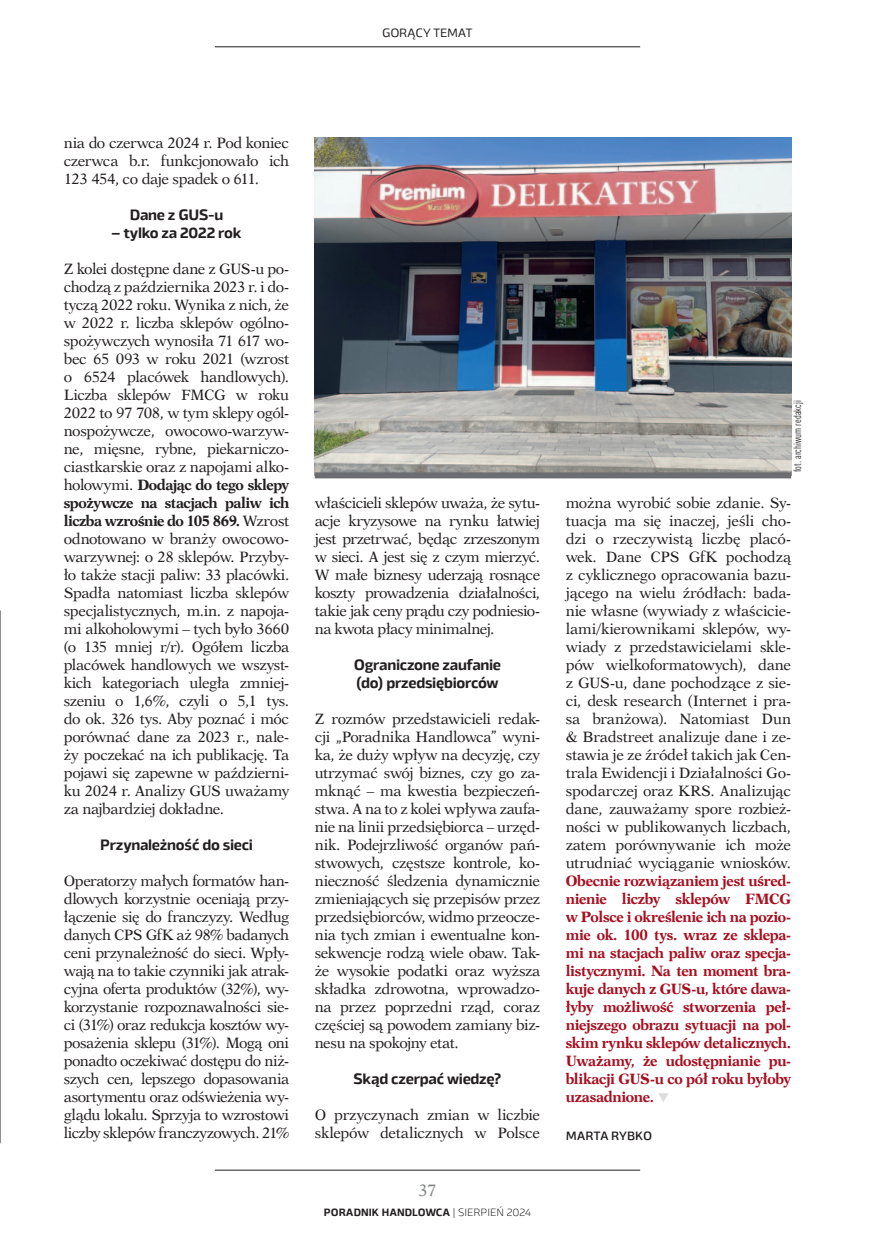
<style>
.page{position:relative;width:872px;height:1234px;background:#fff}
.page>*{position:absolute;margin:0;border:0;box-sizing:border-box;transform-origin:0 0}
.t1{font:16.5px "Dutch 823 EU";color:#808285}
.t2{font:15px/18px "Dutch 823 EU";letter-spacing:-.03em;color:#231f20;text-align:justify}
.t3{font:700 15px/18px "Dutch 823 EU";letter-spacing:-.02em;color:#a61021;text-align:justify}
.t4{font:700 15px/18px "Byker";letter-spacing:-.02em;color:#231f20}
.t5{font:12px "Byker";letter-spacing:-.02em;color:#231f20}
.t6{font:500 12px "Byker";color:#231f20}
.t7{font:700 10.5px "Byker";color:#231f20}
.t8{font:condensed 10.5px "DIN Pro Pl";letter-spacing:.01em;color:#231f20}
.s1{font-weight:700}
.s2{font-weight:300}
.s3{color:#dcdddf}
</style>
<div class="page">
<hr style="left:215px;top:1169px;width:425px;height:1px;background:#231f20">
<hr style="left:215px;top:46px;width:425px;height:1px;background:#231f20">
<svg style="left:0;top:610px;width:1px;height:533px"></svg>
<img style="left:315px;top:137px;width:476px;height:335px">
<div style="left:315px;top:472px;width:476px;height:6px;background:#6c6d70"></div>
<p class="t5" style="left:382px;top:23px;width:92px">GORĄCY TEMAT</p>
<p class="t2" style="left:64px;top:133px;width:227px">nia do czerwca 2024 r. Pod koniec czerwca b.r. funkcjonowało ich 123 454, co daje spadek o 611.</p>
<p class="t4" style="left:130px;top:204px;width:95px">Dane z GUS-u</p>
<p class="t4" style="left:112px;top:222px;width:131px">– tylko za 2022 rok</p>
<p class="t2" style="left:64px;top:259px;width:227px">Z kolei dostępne dane z GUS-u po&shy;chodzą z października 2023 r. i do&shy;tyczą 2022 roku. Wynika z nich, że w 2022 r. liczba sklepów ogólno&shy;spożywczych wynosiła 71 617 wo&shy;bec 65 093 w roku 2021 (wzrost o 6524 placówek handlowych).<br>Liczba sklepów FMCG w roku 2022 to 97 708, w tym sklepy ogól&shy;nospożywcze, owocowo-warzyw&shy;ne, mięsne, rybne, piekarniczo&shy;ciastkarskie oraz z napojami alko&shy;holowymi. <span class="s1">Dodając do tego sklepy spożywcze na stacjach paliw ich liczba wzrośnie do 105 869.</span> Wzrost odnotowano w branży owocowo&shy;warzywnej: o 28 sklepów. Przyby&shy;ło także stacji paliw: 33 placówki.<br>Spadła natomiast liczba sklepów specjalistycznych, m.in. z napoja&shy;mi alkoholowymi – tych było 3660 (o 135 mniej r/r). Ogółem liczba placówek handlowych we wszyst&shy;kich kategoriach uległa zmniej&shy;szeniu o 1,6%, czyli o 5,1 tys. do ok. 326 tys. Aby poznać i móc porównać dane za 2023 r., nale&shy;ży poczekać na ich publikację. Ta pojawi się zapewne w październi&shy;ku 2024 r. Analizy GUS uważamy za najbardziej dokładne.</p>
<p class="t4" style="left:100px;top:834px;width:154px">Przynależność do sieci</p>
<p class="t2" style="left:64px;top:871px;width:227px">Operatorzy małych formatów han&shy;dlowych korzystnie oceniają przy&shy;łączenie się do franczyzy. Według danych CPS GfK aż 98% badanych ceni przynależność do sieci. Wpły&shy;wają na to takie czynniki jak atrak&shy;cyjna oferta produktów (32%), wy&shy;korzystanie rozpoznawalności sie&shy;ci (31%) oraz redukcja kosztów wy&shy;posażenia sklepu (31%). Mogą oni ponadto oczekiwać dostępu do niż&shy;szych cen, lepszego dopasowania asortymentu oraz odświeżenia wy&shy;glądu lokalu. Sprzyja to wzrostowi liczby sklepów franczyzowych. 21%</p>
<p class="t2" style="left:315px;top:493px;width:227px">właścicieli sklepów uważa, że sytu&shy;acje kryzysowe na rynku łatwiej jest przetrwać, będąc zrzeszonym w sieci. A jest się z czym mierzyć.<br>W małe biznesy uderzają rosnące koszty prowadzenia działalności, takie jak ceny prądu czy podniesio&shy;na kwota płacy minimalnej.</p>
<p class="t4" style="left:354px;top:654px;width:149px">Ograniczone zaufanie (do) przedsiębiorców</p>
<p class="t2" style="left:315px;top:709px;width:227px">Z rozmów przedstawicieli redak&shy;cji „Poradnika Handlowca” wyni&shy;ka, że duży wpływ na decyzję, czy utrzymać swój biznes, czy go za&shy;mknąć – ma kwestia bezpieczeń&shy;stwa. A na to z kolei wpływa zaufa&shy;nie na linii przedsiębiorca – urzęd&shy;nik. Podejrzliwość organów pań&shy;stwowych, częstsze kontrole, ko&shy;nieczność śledzenia dynamicznie zmieniających się przepisów przez przedsiębiorców, widmo przeocze&shy;nia tych zmian i ewentualne kon&shy;sekwencje rodzą wiele obaw. Tak&shy;że wysokie podatki oraz wyższa składka zdrowotna, wprowadzo&shy;na przez poprzedni rząd, coraz częściej są powodem zamiany biz&shy;nesu na spokojny etat.</p>
<p class="t4" style="left:353px;top:1068px;width:149px">Skąd czerpać wiedzę?</p>
<p class="t2" style="left:315px;top:1105px;width:227px">O przyczynach zmian w liczbie sklepów detalicznych w Polsce</p>
<p class="t1" style="left:418px;top:1179px;width:20px">37</p>
<p class="t7" style="left:324px;top:1203px;width:209px">PORADNIK HANDLOWCA <span class="s2">| SIERPIEŃ 2024</span></p>
<p class="t8" style="left:791px;top:472px;width:74px;rotate:-90deg">fot. archiwum redakcji</p>
<p class="t2" style="left:566px;top:493px;width:227px">można wyrobić sobie zdanie. Sy&shy;tuacja ma się inaczej, jeśli cho&shy;dzi o rzeczywistą liczbę placó&shy;wek. Dane CPS GfK pochodzą z cyklicznego opracowania bazu&shy;jącego na wielu źródłach: bada&shy;nie własne (wywiady z właścicie&shy;lami/kierownikami sklepów, wy&shy;wiady z przedstawicielami skle&shy;pów wielkoformatowych), dane z GUS-u, dane pochodzące z sie&shy;ci, desk research (Internet i pra&shy;sa branżowa). Natomiast Dun &amp; Bradstreet analizuje dane i ze&shy;stawia je ze źródeł takich jak Cen&shy;trala Ewidencji i Działalności Go&shy;spodarczej oraz KRS. Analizując dane, zauważamy spore rozbież&shy;ności w publikowanych liczbach, zatem porównywanie ich może utrudniać wyciąganie wniosków.</p>
<p class="t3" style="left:566px;top:872px;width:227px">Obecnie rozwiązaniem jest uśred&shy;nienie liczby sklepów FMCG w Polsce i określenie ich na pozio&shy;mie ok. 100 tys. wraz ze sklepa&shy;mi na stacjach paliw oraz specja&shy;listycznymi. Na ten moment bra&shy;kuje danych z GUS-u, które dawa&shy;łyby możliwość stworzenia peł&shy;niejszego obrazu sytuacji na pol&shy;skim rynku sklepów detalicznych.<br>Uważamy, że udostępnianie pu&shy;blikacji GUS-u co pół roku byłoby uzasadnione. <span class="s3">▼</span></p>
<p class="t6" style="left:566px;top:1126px;width:88px">MARTA RYBKO</p>
</div>
